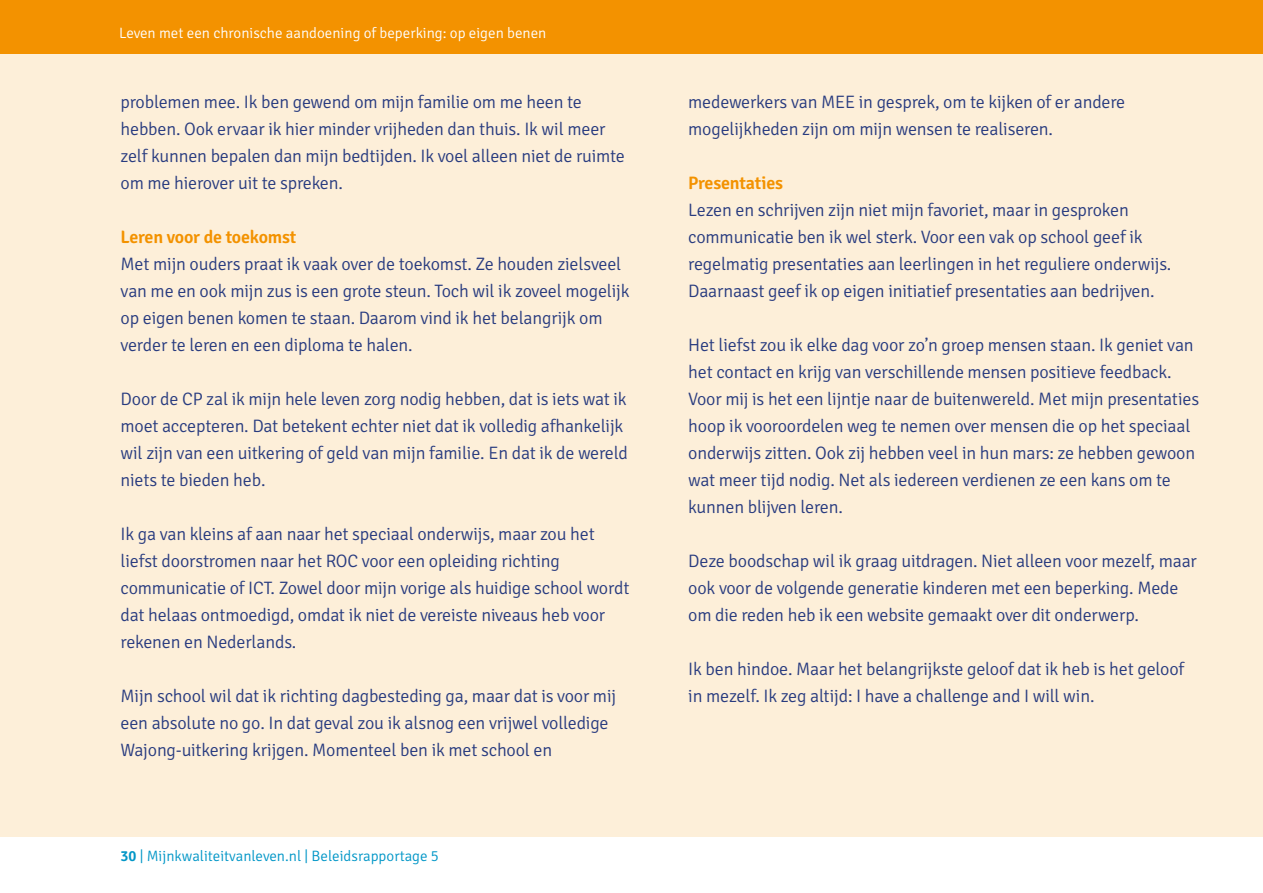
<style>
.page{position:relative;width:1263px;height:893px;background:#fff}
.page>*{position:absolute;margin:0;border:0;box-sizing:border-box;transform-origin:0 0}
.t1{font:300 18px/27px "Signika";letter-spacing:-.01em;color:#283b7f}
.t2{font:600 18px "Signika";letter-spacing:-.01em;color:#f39200}
.t3{font:300 15px "Signika";color:#fff}
.t4{font:300 15px "Signika";color:#0096c7}
.s1{font-weight:600}
</style>
<div class="page">
<div style="left:0;top:48px;width:1263px;height:789px;background:#fdefd9"></div>
<div style="left:0;top:0;width:1263px;height:53px;background:#f39200"></div>
<p class="t3" style="left:119px;top:24px;width:429px">Leven met een chronische aandoening of beperking: op eigen benen</p>
<p class="t1" style="left:121px;top:89px;width:506px">problemen mee. Ik ben gewend om mijn familie om me heen te hebben. Ook ervaar ik hier minder vrijheden dan thuis. Ik wil meer zelf kunnen bepalen dan mijn bedtijden. Ik voel alleen niet de ruimte om me hierover uit te spreken.</p>
<p class="t2" style="left:121px;top:226px;width:177px">Leren voor de toekomst</p>
<p class="t1" style="left:121px;top:251px;width:511px">Met mijn ouders praat ik vaak over de toekomst. Ze houden zielsveel van me en ook mijn zus is een grote steun. Toch wil ik zoveel mogelijk op eigen benen komen te staan. Daarom vind ik het belangrijk om verder te leren en een diploma te halen.</p>
<p class="t1" style="left:121px;top:386px;width:509px">Door de CP zal ik mijn hele leven zorg nodig hebben, dat is iets wat ik moet accepteren. Dat betekent echter niet dat ik volledig afhankelijk wil zijn van een uitkering of geld van mijn familie. En dat ik de wereld niets te bieden heb.</p>
<p class="t1" style="left:121px;top:521px;width:510px">Ik ga van kleins af aan naar het speciaal onderwijs, maar zou het liefst doorstromen naar het ROC voor een opleiding richting communicatie of ICT. Zowel door mijn vorige als huidige school wordt dat helaas ontmoedigd, omdat ik niet de vereiste niveaus heb voor rekenen en Nederlands.</p>
<p class="t1" style="left:121px;top:683px;width:497px">Mijn school wil dat ik richting dagbesteding ga, maar dat is voor mij een absolute no go. In dat geval zou ik alsnog een vrijwel volledige<br>Wajong-uitkering krijgen. Momenteel ben ik met school en</p>
<p class="t4" style="left:121px;top:848px;width:320px"><span class="s1">30</span> | Mijnkwaliteitvanleven.nl | Beleidsrapportage 5</p>
<p class="t1" style="left:688px;top:89px;width:439px">medewerkers van MEE in gesprek, om te kijken of er andere mogelijkheden zijn om mijn wensen te realiseren.</p>
<p class="t2" style="left:688px;top:172px;width:96px">Presentaties</p>
<p class="t1" style="left:688px;top:197px;width:485px">Lezen en schrijven zijn niet mijn favoriet, maar in gesproken communicatie ben ik wel sterk. Voor een vak op school geef ik regelmatig presentaties aan leerlingen in het reguliere onderwijs.<br>Daarnaast geef ik op eigen initiatief presentaties aan bedrijven.</p>
<p class="t1" style="left:688px;top:332px;width:512px">Het liefst zou ik elke dag voor zo’n groep mensen staan. Ik geniet van het contact en krijg van verschillende mensen positieve feedback.<br>Voor mij is het een lijntje naar de buitenwereld. Met mijn presentaties hoop ik vooroordelen weg te nemen over mensen die op het speciaal onderwijs zitten. Ook zij hebben veel in hun mars: ze hebben gewoon wat meer tijd nodig. Net als iedereen verdienen ze een kans om te kunnen blijven leren.</p>
<p class="t1" style="left:688px;top:548px;width:510px">Deze boodschap wil ik graag uitdragen. Niet alleen voor mezelf, maar ook voor de volgende generatie kinderen met een beperking. Mede om die reden heb ik een website gemaakt over dit onderwerp.</p>
<p class="t1" style="left:688px;top:656px;width:497px">Ik ben hindoe. Maar het belangrijkste geloof dat ik heb is het geloof in mezelf. Ik zeg altijd: I have a challenge and I will win.</p>
</div>
